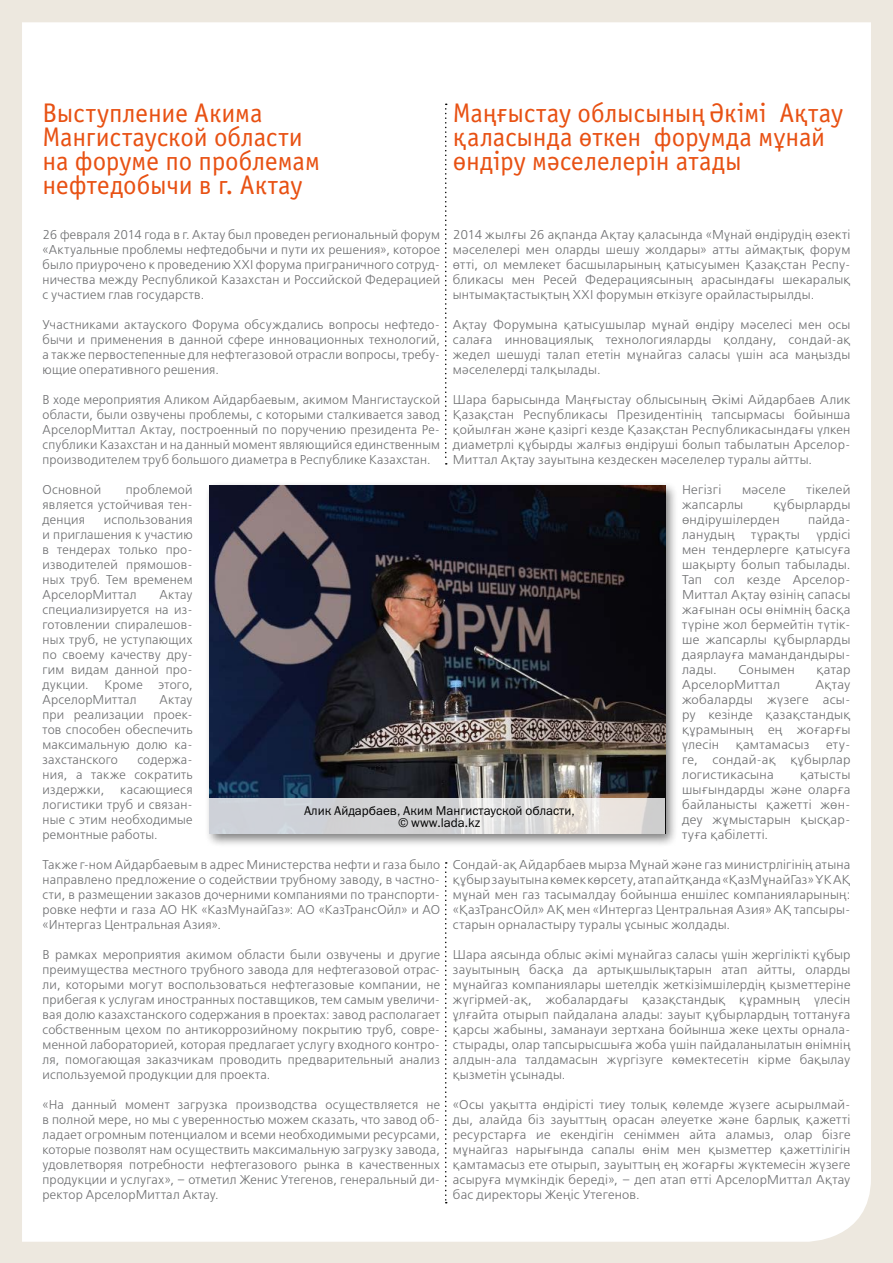
<style>
.page{position:relative;width:893px;height:1263px;background:#ede8df}
.page>*{position:absolute;margin:0;border:0;box-sizing:border-box;transform-origin:0 0}
.t1{font:27px/24px "DS Officina Sans";letter-spacing:-.005em;color:#e85113}
.t2{font:12.75px/15px "DS Free Set";letter-spacing:.02em;color:#6b6c6e;text-align:justify}
.t3{font:12.75px/12px "DS Franklin Gothic";color:#000;text-align:center}
</style>
<div class="page">
<div style="left:22px;top:22px;width:849px;height:1220px;background:#fff"></div>
<svg style="left:445px;top:104px;width:2px;height:361px"></svg>
<svg style="left:445px;top:862px;width:2px;height:341px"></svg>
<div style="left:205px;top:481px;width:474px;height:367px;background:#000;opacity:.5"></div>
<img style="left:210px;top:486px;width:455px;height:313px">
<svg style="left:210px;top:799px;width:455px;height:35px;fill:#d2d3d8"></svg>
<h1 class="t1" style="left:43px;top:102px;width:279px">Выступление Акима<br>Мангистауской области на форуме по проблемам нефтедобычи в г. Актау</h1>
<h1 class="t1" style="left:453px;top:102px;width:392px">Маңғыстау облысының Әкімі Ақтау қаласында өткен форумда мұнай өндіру мәселелерін атады</h1>
<p class="t2" style="left:43px;top:228px;width:399px">26 февраля 2014 года в г. Актау был проведен региональный форум «Актуальные проблемы нефтедобычи и пути их решения», которое было приурочено к проведению XXI форума приграничного сотруд&shy;ничества между Республикой Казахстан и Российской Федерацией с участием глав государств.</p>
<p class="t2" style="left:43px;top:318px;width:399px">Участниками актауского Форума обсуждались вопросы нефтедо&shy;бычи и применения в данной сфере инновационных технологий, а также первостепенные для нефтегазовой отрасли вопросы, требу&shy;ющие оперативного решения.</p>
<p class="t2" style="left:43px;top:393px;width:399px">В ходе мероприятия Аликом Айдарбаевым, акимом Мангистауской области, были озвучены проблемы, с которыми сталкивается завод АрселорМиттал Актау, построенный по поручению президента Ре&shy;спублики Казахстан и на данный момент являющийся единственным производителем труб большого диаметра в Республике Казахстан.</p>
<p class="t2" style="left:43px;top:483px;width:60px">Основной</p>
<p class="t2" style="left:453px;top:228px;width:399px">2014 жылғы 26 ақпанда Ақтау қаласында «Мұнай өндірудің өзекті мәселелері мен оларды шешу жолдары» атты аймақтық форум өтті, ол мемлекет басшыларының қатысуымен Қазақстан Респу&shy;бликасы мен Ресей Федерациясының арасындағы шекаралық ынтымақтастықтың ХХІ форумын өткізуге орайластырылды.</p>
<p class="t2" style="left:453px;top:318px;width:399px">Ақтау Форумына қатысушылар мұнай өндіру мәселесі мен осы салаға инновациялық технологияларды қолдану, сондай-ақ жедел шешуді талап ететін мұнайгаз саласы үшін аса маңызды мәселелерді талқылады.</p>
<p class="t2" style="left:453px;top:393px;width:399px">Шара барысында Маңғыстау облысының Әкімі Айдарбаев Алик Қазақстан Республикасы Президентінің тапсырмасы бойынша қойылған және қазіргі кезде Қазақстан Республикасындағы үлкен диаметрлі құбырды жалғыз өндіруші болып табылатын Арселор-Миттал Ақтау зауытына кездескен мәселелер туралы айтты.</p>
<p class="t2" style="left:682px;top:483px;width:41px">Негізгі</p>
<p class="t2" style="left:742px;top:483px;width:45px">мәселе</p>
<p class="t2" style="left:806px;top:483px;width:46px">тікелей</p>
<p class="t2" style="left:682px;top:498px;width:63px">жапсарлы</p>
<p class="t2" style="left:43px;top:483px;width:152px;text-indent:83px">проблемой является устойчивая тен&shy;денция</p>
<p class="t2" style="left:682px;top:498px;width:170px;text-indent:91px">құбырларды өндірушілерден</p>
<p class="t2" style="left:808px;top:513px;width:41px">пайда-</p>
<p class="t2" style="left:43px;top:513px;width:152px;text-indent:61px">использования и приглашения к участию в тендерах только про&shy;изводителей прямошов&shy;ных труб. Тем временем АрселорМиттал</p>
<p class="t2" style="left:682px;top:528px;width:170px;text-align:left;text-indent:134px">үрдісі мен тендерлерге қатысуға шақырту болып табылады.<br>Тап сол кезде Арселор-<br>Миттал Ақтау өзінің сапасы жағынан осы өнімнің басқа түріне жол бермейтін түтік&shy;ше жапсарлы құбырларды даярлауға мамандандыры&shy;лады.</p>
<p class="t2" style="left:682px;top:528px;width:54px">ланудың</p>
<p class="t2" style="left:751px;top:528px;width:50px">тұрақты</p>
<p class="t2" style="left:43px;top:588px;width:152px;text-indent:117px">Актау специализируется на из&shy;готовлении спиралешов&shy;ных труб, не уступающих по своему качеству дру&shy;гим видам данной про&shy;дукции. Кроме этого, АрселорМиттал</p>
<p class="t2" style="left:738px;top:663px;width:58px">Сонымен</p>
<p class="t2" style="left:816px;top:663px;width:35px">қатар</p>
<p class="t2" style="left:682px;top:678px;width:100px">АрселорМиттал</p>
<p class="t2" style="left:682px;top:678px;width:170px;text-indent:133px">Ақтау жобаларды жүзеге асы&shy;ру кезінде қазақстандық құрамының ең жоғарғы үлесін</p>
<p class="t2" style="left:43px;top:693px;width:152px;text-indent:117px">Актау при реализации проек&shy;тов способен обеспечить максимальную долю ка&shy;захстанского</p>
<p class="t2" style="left:682px;top:738px;width:170px;text-indent:144px">ету&shy;ге, сондай-ақ құбырлар логистикасына</p>
<p class="t2" style="left:736px;top:738px;width:75px">қамтамасыз</p>
<p class="t2" style="left:43px;top:753px;width:152px;text-indent:95px">содержа&shy;ния, а также сократить издержки, касающиеся логистики труб и связан&shy;ные с этим необходимые ремонтные работы.</p>
<p class="t2" style="left:43px;top:858px;width:399px">Также г-ном Айдарбаевым в адрес Министерства нефти и газа было направлено предложение о содействии трубному заводу, в частно&shy;сти, в размещении заказов дочерними компаниями по транспорти&shy;ровке нефти и газа АО НК «КазМунайГаз»: АО «КазТрансОйл» и АО «Интергаз Центральная Азия».</p>
<p class="t2" style="left:43px;top:948px;width:399px">В рамках мероприятия акимом области были озвучены и другие преимущества местного трубного завода для нефтегазовой отрас&shy;ли, которыми могут воспользоваться нефтегазовые компании, не прибегая к услугам иностранных поставщиков, тем самым увеличи&shy;вая долю казахстанского содержания в проектах: завод располагает собственным цехом по антикоррозийному покрытию труб, совре&shy;менной лабораторией, которая предлагает услугу входного контро&shy;ля, помогающая заказчикам проводить предварительный анализ используемой продукции для проекта.</p>
<p class="t2" style="left:43px;top:1098px;width:399px">«На данный момент загрузка производства осуществляется не в полной мере, но мы с уверенностью можем сказать, что завод об&shy;ладает огромным потенциалом и всеми необходимыми ресурсами, которые позволят нам осуществить максимальную загрузку завода, удовлетворяя потребности нефтегазового рынка в качественных продукции и услугах», – отметил Женис Утегенов, генеральный ди&shy;ректор АрселорМиттал Актау.</p>
<p class="t2" style="left:682px;top:768px;width:170px;text-align:left;text-indent:118px">қатысты шығындарды және оларға байланысты қажетті жөн&shy;деу жұмыстарын қысқар&shy;туға қабілетті.</p>
<p class="t2" style="left:453px;top:858px;width:399px">Сондай-ақ Айдарбаев мырза Мұнай және газ министрлігінің атына құбыр зауытына көмек көрсету, атап айтқанда «ҚазМұнайГаз» ҰК АҚ мұнай мен газ тасымалдау бойынша еншілес компанияларының: «ҚазТрансОйл» АҚ мен «Интергаз Центральная Азия» АҚ тапсыры&shy;старын орналастыру туралы ұсыныс жолдады.</p>
<p class="t2" style="left:453px;top:948px;width:399px">Шара аясында облыс әкімі мұнайгаз саласы үшін жергілікті құбыр зауытының басқа да артықшылықтарын атап айтты, оларды мұнайгаз компаниялары шетелдік жеткізімшілердің қызметтеріне жүгірмей-ақ, жобалардағы қазақстандық құрамның үлесін ұлғайта отырып пайдалана алады: зауыт құбырлардың тоттануға қарсы жабыны, заманауи зертхана бойынша жеке цехты орнала&shy;стырады, олар тапсырысшыға жоба үшін пайдаланылатын өнімнің алдын-ала талдамасын жүргізуге көмектесетін кірме бақылау қызметін ұсынады.</p>
<p class="t2" style="left:453px;top:1098px;width:399px">«Осы уақытта өндірісті тиеу толық көлемде жүзеге асырылмай&shy;ды, алайда біз зауыттың орасан әлеуетке және барлық қажетті ресурстарға ие екендігін сеніммен айта аламыз, олар бізге мұнайгаз нарығында сапалы өнім мен қызметтер қажеттілігін қамтамасыз ете отырып, зауыттың ең жоғарғы жүктемесін жүзеге асыруға мүмкіндік береді», – деп атап өтті АрселорМиттал Ақтау бас директоры Жеңіс Утегенов.</p>
<p class="t3" style="left:304px;top:805px;width:272px">Алик Айдарбаев, Аким Мангистауской области, © www.lada.kz</p>
</div>
